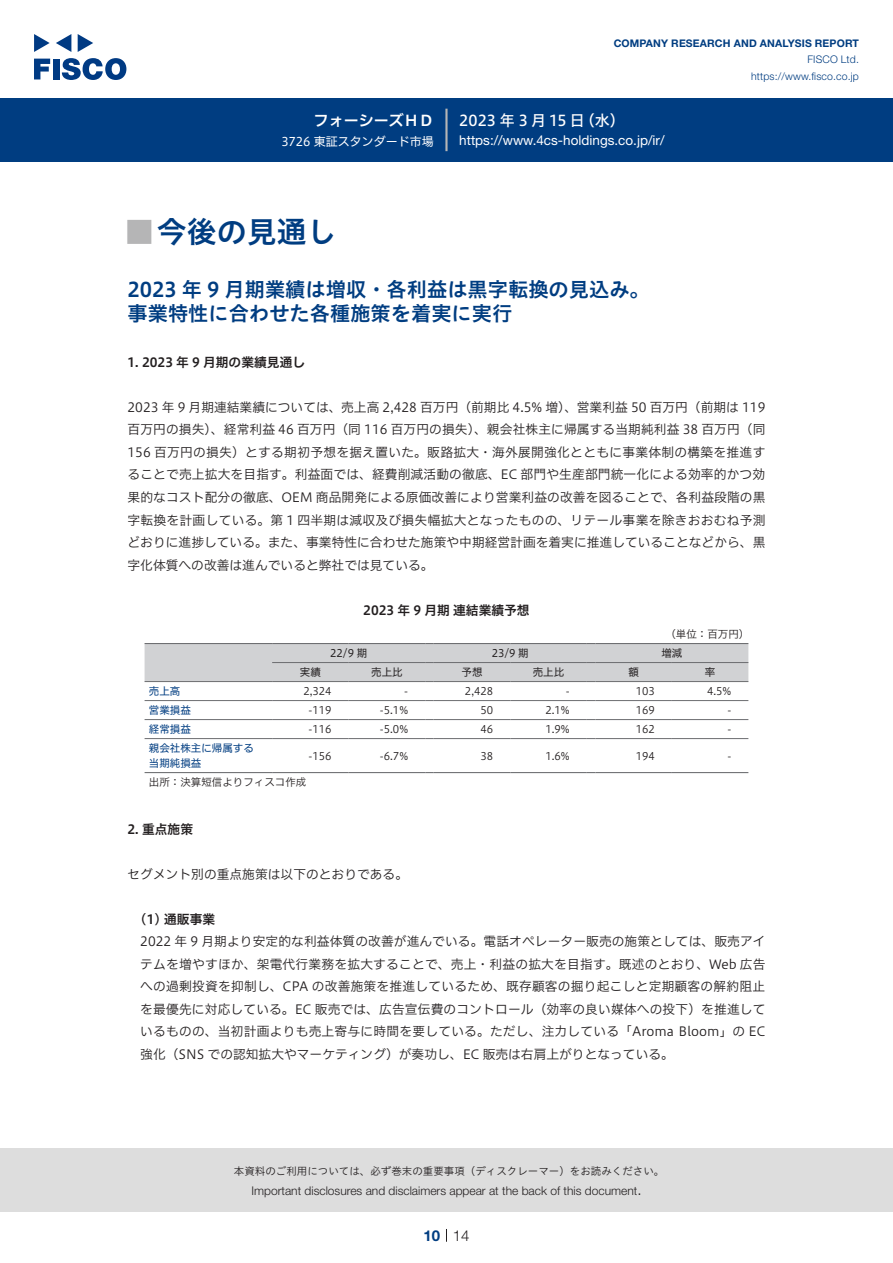
<style>
.page{position:relative;width:893px;height:1263px;background:#fff}
.page>*{position:absolute;margin:0;border:0;box-sizing:border-box;transform-origin:0 0}
.t1{font:30px "Hiragino UD Sans Std N W6";color:#003d81}
.t2{font:24px "Hiragino UD Sans Std N W6";color:#b5b5b6}
.t3{font:20.25px/24px "Hiragino UD Sans Std W6";color:#003d81}
.t4{font:15px "Hiragino UD Sans F Std N W5";letter-spacing:.005em;color:#fff}
.t5{font:15px "Hiragino UD Sans F Std N W6";color:#fff}
.t6{font:300 15px "Helvetica Neue LT Std";color:#231f20}
.t7{font:700 15px "Helvetica Neue LT Std";color:#003d81}
.t8{font:13.5px "Helvetica Neue LT Std";color:#fff}
.t9{font:12.75px/22.5px "Hiragino UD Sans F Std N W3";color:#231f20;text-align:justify}
.t10{font:12.75px "Hiragino UD Sans F Std N W6";color:#231f20}
.t11{font:300 12px "Helvetica Neue LT Std";color:#231f20}
.t12{font:12px "Hiragino UD Sans F Std N W4";color:#fff}
.t13{font:10.5px "Hiragino UD Sans F Std N W3";color:#231f20}
.t14{font:10.5px "Hiragino UD Sans Std W3";color:#231f20}
.t15{font:700 10.5px "Helvetica Neue LT Std";letter-spacing:.015em;color:#003d81}
.t16{font:300 10.5px/16.5px "Helvetica Neue LT Std";letter-spacing:.015em;color:#003d81;text-align:right}
.t17{font:10.5px/19px "Hiragino UD Sans F Std N W4";color:#003d81}
.t18{font:10.5px "Hiragino UD Sans F Std N W4";color:#231f20}
</style>
<div class="page">
<div style="left:0;top:1148px;width:893px;height:64px;background:#ddd"></div>
<svg style="left:34px;top:59px;width:16px;height:20px"></svg>
<div style="left:53px;top:59px;width:6px;height:20px;background:#003a83"></div>
<svg style="left:62px;top:58px;width:64px;height:22px"></svg>
<svg style="left:34px;top:34px;width:16px;height:18px"></svg>
<svg style="left:78px;top:34px;width:15px;height:18px"></svg>
<svg style="left:56px;top:34px;width:15px;height:18px"></svg>
<div style="left:0;top:98px;width:893px;height:64px;background:#003d81"></div>
<hr style="left:445px;top:109px;width:3px;height:42px;background:#b5b5b6">
<svg style="left:446px;top:1229px;width:1px;height:13px"></svg>
<hr style="left:145px;top:700px;width:127px;height:1px;background:#6c6d70">
<hr style="left:272px;top:700px;width:77px;height:1px;background:#6c6d70">
<hr style="left:349px;top:700px;width:76px;height:1px;background:#6c6d70">
<hr style="left:434px;top:700px;width:76px;height:1px;background:#6c6d70">
<hr style="left:510px;top:700px;width:77px;height:1px;background:#6c6d70">
<hr style="left:595px;top:700px;width:77px;height:1px;background:#6c6d70">
<hr style="left:672px;top:700px;width:76px;height:1px;background:#6c6d70">
<hr style="left:145px;top:719px;width:127px;height:1px;background:#6c6d70">
<hr style="left:272px;top:719px;width:77px;height:1px;background:#6c6d70">
<hr style="left:349px;top:719px;width:76px;height:1px;background:#6c6d70">
<hr style="left:434px;top:719px;width:76px;height:1px;background:#6c6d70">
<hr style="left:510px;top:719px;width:77px;height:1px;background:#6c6d70">
<hr style="left:595px;top:719px;width:77px;height:1px;background:#6c6d70">
<hr style="left:672px;top:719px;width:76px;height:1px;background:#6c6d70">
<hr style="left:145px;top:738px;width:127px;height:1px;background:#6c6d70">
<hr style="left:272px;top:738px;width:77px;height:1px;background:#6c6d70">
<hr style="left:349px;top:738px;width:76px;height:1px;background:#6c6d70">
<hr style="left:434px;top:738px;width:76px;height:1px;background:#6c6d70">
<hr style="left:510px;top:738px;width:77px;height:1px;background:#6c6d70">
<hr style="left:595px;top:738px;width:77px;height:1px;background:#6c6d70">
<hr style="left:672px;top:738px;width:76px;height:1px;background:#6c6d70">
<svg style="left:145px;top:643px;width:603px;height:39px;background:#cacbcd"></svg>
<hr style="left:595px;top:643px;width:77px;height:1px;background:#6c6d70">
<hr style="left:672px;top:643px;width:76px;height:1px;background:#6c6d70">
<hr style="left:145px;top:772px;width:127px;height:1px;background:#6c6d70">
<hr style="left:272px;top:772px;width:77px;height:1px;background:#6c6d70">
<hr style="left:349px;top:772px;width:76px;height:1px;background:#6c6d70">
<hr style="left:434px;top:772px;width:76px;height:1px;background:#6c6d70">
<hr style="left:510px;top:772px;width:77px;height:1px;background:#6c6d70">
<hr style="left:595px;top:772px;width:77px;height:1px;background:#6c6d70">
<hr style="left:672px;top:772px;width:76px;height:1px;background:#6c6d70">
<p class="t5" style="left:314px;top:109px;width:122px">フォーシーズＨＤ</p>
<p class="t12" style="left:281px;top:132px;width:154px">3726 東証スタンダード市場</p>
<p class="t15" style="left:614px;top:37px;width:247px">COMPANY RESEARCH AND ANALYSIS REPORT</p>
<p class="t16" style="left:751px;top:51px;width:109px">FISCO Ltd. https://www.fisco.co j p.</p>
<p class="t4" style="left:580px;top:109px;width:46px">（水(</p>
<p class="t4" style="left:459px;top:109px;width:127px">2023 年 3 月 15 日</p>
<p class="t8" style="left:459px;top:132px;width:207px">https://www.4cs-holdings. c o j p. /i r/</p>
<h1 class="t1" style="left:157px;top:209px;width:181px">今後の見通し</h1>
<h2 class="t2" style="left:128px;top:213px;width:25px">█</h2>
<h3 class="t3" style="left:128px;top:276px;width:524px">2023 年 9 月期業績は増収・各利益は黒字転換の見込み。事業特性に合わせた各種施策を着実に実行</h3>
<p class="t10" style="left:128px;top:352px;width:179px">1. 2023 年 9 月期の業績見通し</p>
<p class="t9" style="left:128px;top:395px;width:639px">2023 年 9 月期連結業績については、売上高 2,428 百万円（前期比 4.5% 増）、営業利益 50 百万円（前期は 119百万円の損失）、経常利益 46 百万円（同 116 百万円の損失）、親会社株主に帰属する当期純利益 38 百万円（同156 百万円の損失）とする期初予想を据え置いた。販路拡大・海外展開強化とともに事業体制の構築を推進することで売上拡大を目指す。利益面では、経費削減活動の徹底、EC 部門や生産部門統一化による効率的かつ効果的なコスト配分の徹底、OEM 商品開発による原価改善により営業利益の改善を図ることで、各利益段階の黒字転換を計画している。第 1 四半期は減収及び損失幅拡大となったものの、リテール事業を除きおおむね予測どおりに進捗している。また、事業特性に合わせた施策や中期経営計画を着実に推進していることなどから、黒字化体質への改善は進んでいると弊社では見ている。</p>
<p class="t10" style="left:363px;top:600px;width:168px">2023 年 9 月期連結業績予想</p>
<p class="t13" style="left:665px;top:626px;width:85px">（単位：百万円(</p>
<p class="t18" style="left:661px;top:645px;width:22px">増減</p>
<p class="t18" style="left:330px;top:645px;width:39px">22/9 期</p>
<p class="t18" style="left:492px;top:645px;width:39px">23/9 期</p>
<p class="t17" style="left:149px;top:681px;width:33px">売上高</p>
<p class="t17" style="left:149px;top:700px;width:43px">営業損益</p>
<p class="t18" style="left:300px;top:664px;width:22px">実績</p>
<p class="t18" style="left:371px;top:664px;width:33px">売上比</p>
<p class="t18" style="left:461px;top:664px;width:22px">予想</p>
<p class="t18" style="left:533px;top:664px;width:33px">売上比</p>
<p class="t18" style="left:628px;top:664px;width:12px">額</p>
<p class="t18" style="left:705px;top:664px;width:12px">率</p>
<p class="t13" style="left:303px;top:683px;width:30px">2,324</p>
<p class="t13" style="left:404px;top:683px;width:5px">-</p>
<p class="t13" style="left:465px;top:683px;width:30px">2,428</p>
<p class="t13" style="left:566px;top:683px;width:5px">-</p>
<p class="t13" style="left:636px;top:683px;width:21px">103</p>
<p class="t13" style="left:707px;top:683px;width:26px">4.5%</p>
<p class="t13" style="left:309px;top:702px;width:25px">-119</p>
<p class="t13" style="left:380px;top:702px;width:30px">-5.1%</p>
<p class="t13" style="left:480px;top:702px;width:14px">50</p>
<p class="t13" style="left:545px;top:702px;width:26px">2.1%</p>
<p class="t13" style="left:636px;top:702px;width:21px">169</p>
<p class="t13" style="left:727px;top:702px;width:5px">-</p>
<p class="t17" style="left:149px;top:719px;width:106px">経常損益<br>親会社株主に帰属する</p>
<p class="t13" style="left:309px;top:721px;width:25px">-116</p>
<p class="t13" style="left:480px;top:721px;width:14px">46</p>
<p class="t13" style="left:636px;top:721px;width:21px">162</p>
<p class="t13" style="left:545px;top:721px;width:26px">1.9%</p>
<p class="t13" style="left:380px;top:721px;width:30px">-5.0%</p>
<p class="t13" style="left:727px;top:721px;width:5px">-</p>
<p class="t13" style="left:309px;top:748px;width:25px">-156</p>
<p class="t13" style="left:380px;top:748px;width:30px">-6.7%</p>
<p class="t13" style="left:545px;top:748px;width:26px">1.6%</p>
<p class="t13" style="left:480px;top:748px;width:14px">38</p>
<p class="t13" style="left:636px;top:748px;width:21px">194</p>
<p class="t13" style="left:727px;top:748px;width:5px">-</p>
<p class="t17" style="left:149px;top:753px;width:54px">当期純損益</p>
<p class="t13" style="left:149px;top:774px;width:159px">出所：決算短信よりフィスコ作成</p>
<p class="t10" style="left:128px;top:819px;width:67px">2. 重点施策</p>
<p class="t9" style="left:128px;top:862px;width:282px">セグメント別の重点施策は以下のとおりである。</p>
<p class="t10" style="left:140px;top:909px;width:76px">1( ) 通販事業</p>
<p class="t9" style="left:140px;top:929px;width:627px">2022 年 9 月期より安定的な利益体質の改善が進んでいる。電話オペレーター販売の施策としては、販売アイテムを増やすほか、架電代行業務を拡大することで、売上・利益の拡大を目指す。既述のとおり、Web 広告への過剰投資を抑制し、CPA の改善施策を推進しているため、既存顧客の掘り起こしと定期顧客の解約阻止を最優先に対応している。EC 販売では、広告宣伝費のコントロール（効率の良い媒体への投下）を推進しているものの、当初計画よりも売上寄与に時間を要している。ただし、注力している「Aroma Bloom」の EC強化（SNS での認知拡大やマーケティング）が奏功し、EC 販売は右肩上がりとなっている。</p>
<p class="t14" style="left:234px;top:1163px;width:432px">本資料のご利用については、必ず巻末の重要事項（ディスクレーマー）をお読みください。</p>
<p class="t6" style="left:637px;top:1180px;width:6px">.</p>
<p class="t11" style="left:251px;top:1183px;width:387px">Important disclosures and disclaimers appear at the back of this document</p>
<p class="t7" style="left:423px;top:1226px;width:18px">10</p>
<p class="t6" style="left:453px;top:1226px;width:18px">14</p>
</div>
